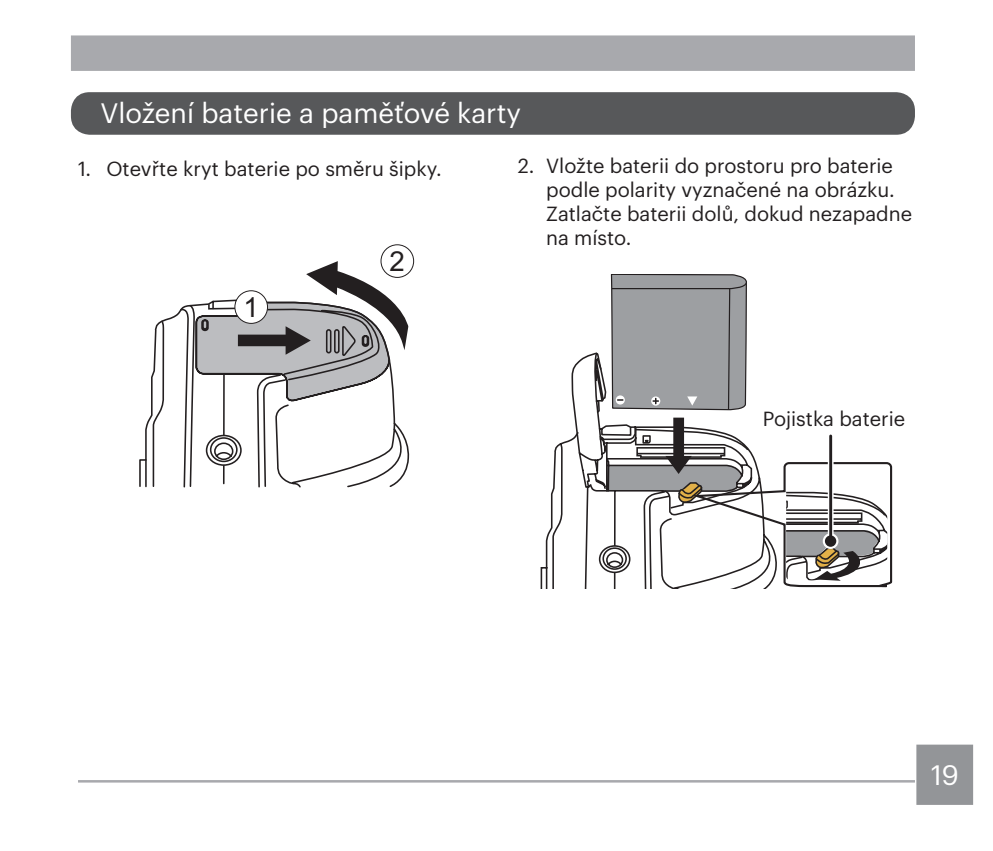
<style>
.page{position:relative;width:993px;height:851px;background:#fff}
.page>*{position:absolute;margin:0;border:0;box-sizing:border-box;transform-origin:0 0}
.中标题{font:27.5px "Graphik";color:#fff}
.t1{font:27.5px "Arial";color:#231f20}
.带序号的内容{font:20px/24px "Graphik";color:#231f20}
</style>
<div class="page">
<div style="left:72px;top:93px;width:841px;height:40px;background:#57585a;border-radius:17px"></div>
<div style="left:71px;top:92px;width:843px;height:43px;border:2px solid #57585a;border-radius:17px"></div>
<div style="left:71px;top:35px;width:843px;height:36px;background:#a8a9ad;border:2px solid #a8a9ad"></div>
<hr style="left:78px;top:780px;width:836px;height:2px;background:#a8a9ad">
<div style="left:916px;top:744px;width:56px;height:60px;background:#939598;border:2px solid #939598"></div>
<svg style="left:139px;top:304px;width:270px;height:183px"></svg>
<svg style="left:196px;top:261px;width:212px;height:141px"></svg>
<div style="left:235px;top:291px;width:32px;height:32px;background:#fff;border-radius:50%"></div>
<div style="left:234px;top:290px;width:34px;height:34px;border:1px solid #231f20;border-radius:50%"></div>
<div style="left:381px;top:245px;width:32px;height:32px;background:#fff;border-radius:50%"></div>
<div style="left:380px;top:244px;width:34px;height:34px;border:1px solid #231f20;border-radius:50%"></div>
<svg style="left:540px;top:439px;width:30px;height:149px"></svg>
<svg style="left:570px;top:274px;width:321px;height:314px"></svg>
<svg style="left:827px;top:436px;width:6px;height:97px"></svg>
<svg style="left:823px;top:534px;width:14px;height:14px"></svg>
<div style="left:822px;top:533px;width:16px;height:16px;border:2px solid #fff;border-radius:50%"></div>
<hr style="left:829px;top:436px;width:2px;height:103px;background:#231f20">
<p class="中标题" style="left:100px;top:92px;width:422px">Vložení baterie a paměťové karty</p>
<p class="带序号的内容" style="left:546px;top:152px;width:367px;text-indent:-28px">2. Vložte baterii do prostoru pro baterie podle polarity vyznačené na obrázku.<br>Zatlačte baterii dolů, dokud nezapadne na místo.</p>
<p class="带序号的内容" style="left:78px;top:155px;width:365px">1. Otevřte kryt baterie po směru šipky.</p>
<p class="t1" style="left:243px;top:289px;width:17px">1</p>
<p class="t1" style="left:389px;top:243px;width:17px">2</p>
<p class="带序号的内容" style="left:762px;top:405px;width:144px">Pojistka baterie</p>
<h1 class="中标题" style="left:930px;top:754px;width:29px">19</h1>
</div>
